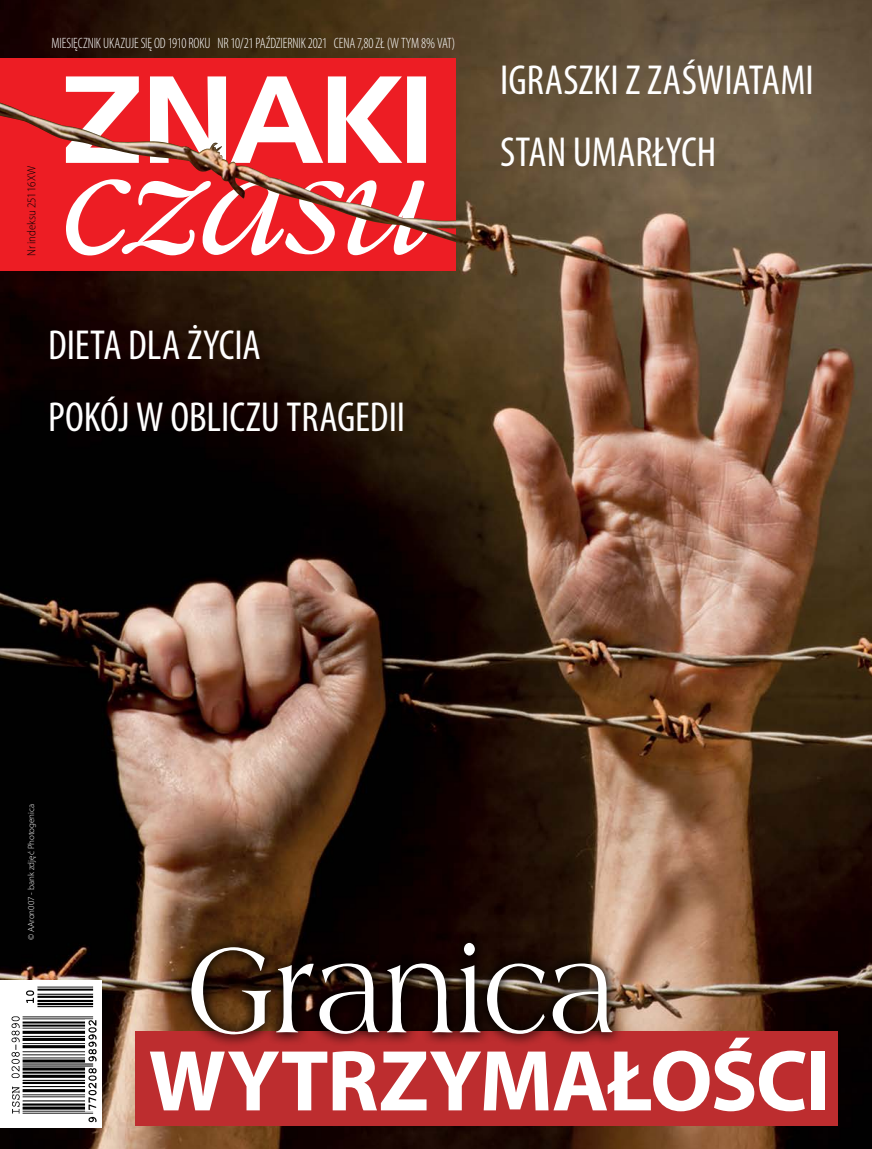
<style>
.page{position:relative;width:872px;height:1149px;background:#fff}
.page>*{position:absolute;margin:0;border:0;box-sizing:border-box;transform-origin:0 0}
._25__tytuł_okładkowy{font:124.05px "Amherst";letter-spacing:-.01em;color:#fff;scale:.86 1}
._24__tytuł_okładkowy{font:700 87.15px "Myriad Pro";letter-spacing:-.015em;color:#fff}
._22__tytulik_okł_1_Z{font:condensed 42px "Myriad Pro";color:#fff}
._76__miesięcznik_ZC{font:300 condensed 15px "Myriad Pro";letter-spacing:-.01em;color:#fff;scale:.94 1}
._12__Index_ZC{font:300 semi-condensed 12px "Myriad Pro";color:#000}
._08__fotocredit_ZC{font:300 9px "Myriad Pro";color:#fff}
</style>
<div class="page">
<img style="left:0;top:0;width:872px;height:1148px">
<div style="left:136px;top:1030px;width:702px;height:95px;background:#bd2d2f"></div>
<div style="left:178px;top:929px;width:447px;height:118px;background:#000;opacity:.9"></div>
<div style="left:0;top:58px;width:455px;height:212px;background:#ed1d24"></div>
<svg style="left:69px;top:244px;width:350px;height:11px"></svg>
<svg style="left:66px;top:76px;width:360px;height:27px"></svg>
<div style="left:0;top:980px;width:102px;height:147px;background:#fff"></div>
<img style="left:11px;top:986px;width:86px;height:137px">
<img style="left:0;top:103px;width:469px;height:141px">
<p class="_76__miesięcznik_ZC" style="left:52px;top:34px;width:431px">MIESIĘCZNIK UKAZUJE SIĘ OD 1910 ROKU NR 10/21 PAŹDZIERNIK 2021 CENA 7,80 ZŁ (W TYM 8% VAT)</p>
<p class="_12__Index_ZC" style="left:24px;top:256px;width:91px;rotate:-90deg">Nr indeksu 25116XW</p>
<p class="_22__tytulik_okł_1_Z" style="left:48px;top:320px;width:214px">DIETA DLA ŻYCIA</p>
<p class="_22__tytulik_okł_1_Z" style="left:48px;top:392px;width:359px">POKÓJ W OBLICZU TRAGEDII</p>
<p class="_22__tytulik_okł_1_Z" style="left:500px;top:55px;width:315px">IGRASZKI Z ZAŚWIATAMI</p>
<p class="_22__tytulik_okł_1_Z" style="left:500px;top:126px;width:217px">STAN UMARŁYCH</p>
<p class="_08__fotocredit_ZC" style="left:26px;top:940px;width:138px;rotate:-90deg">© AAron007 - bank zdjęć Photogenica</p>
<p class="_25__tytuł_okładkowy" style="left:186px;top:916px;width:502px">Granica</p>
<p class="_24__tytuł_okładkowy" style="left:148px;top:1023px;width:684px">WYTRZYMAŁOŚCI</p>
</div>
